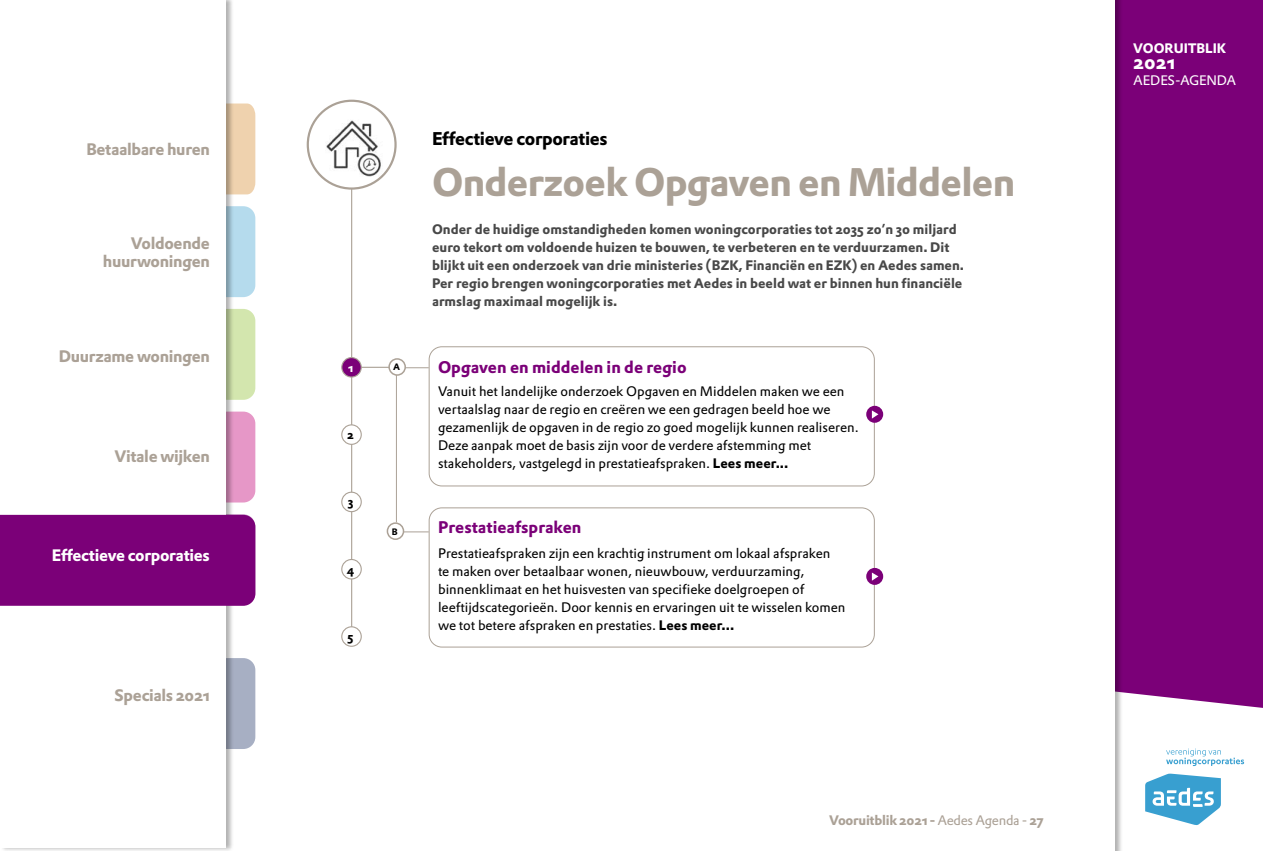
<style>
.page{position:relative;width:1263px;height:851px;background:#fff}
.page>*{position:absolute;margin:0;border:0;box-sizing:border-box;transform-origin:0 0}
.t1{font:39px "DTL Prokyon ST Bold";letter-spacing:-.02em;color:#aba196}
.t2{font:19.5px "DTL Prokyon ST Bold";color:#fff}
.t3{font:18.15px "DTL Prokyon ST Bold";letter-spacing:-.02em;color:#000}
.t4{font:16.5px "DTL Prokyon ST Bold";color:#7b0078}
.t5{font:16.35px/18px "DTL Prokyon ST Bold";letter-spacing:-.02em;color:#aba196;text-align:right}
.t6{font:16.35px "DTL Prokyon ST Bold";letter-spacing:-.02em;color:#fff}
.t7{font:14.4px "DTL Prokyon ST Bold";color:#fff}
.t8{font:13.5px/18px "DTL Prokyon T";color:#000}
.t9{font:13.5px/18px "DTL Prokyon ST Bold";color:#484848}
.t10{font:13.5px "DTL Prokyon ST Bold";letter-spacing:-.02em;color:#aba196}
.t11{font:13.5px "DTL Prokyon T";letter-spacing:-.02em;color:#fff}
.t12{font:13.5px "DTL Prokyon ST Bold";color:#fff}
.t13{font:12px "DTL Prokyon ST Bold";color:#000}
.t14{font:12px "DTL Prokyon ST Bold";color:#fff}
.t15{font:9.15px "DTL Prokyon ST Bold";color:#000}
.s1{font-family:"DTL Prokyon ST Bold"}
.s2{font-family:"DTL Prokyon T"}
</style>
<div class="page">
<div style="left:216px;top:411px;width:39px;height:91px;background:#e697c7;border-radius:12px"></div>
<div style="left:216px;top:658px;width:39px;height:90px;background:#a7afc3;border-radius:12px"></div>
<div style="left:216px;top:309px;width:39px;height:91px;background:#d3e6ae;border-radius:12px"></div>
<div style="left:1123px;top:0;width:140px;height:707px;background:#7b0078"></div>
<div style="left:889px;top:0;width:234px;height:850px;background:#000;opacity:.3"></div>
<div style="left:889px;top:0;width:226px;height:850px;background:#fff"></div>
<hr style="left:351px;top:183px;width:1px;height:453px;background:#aba196">
<div style="left:234px;top:103px;width:21px;height:91px;background:#efd2ae"></div>
<div style="left:38px;top:206px;width:217px;height:91px;background:#b5dbed;border-radius:12px"></div>
<div style="left:0;top:0;width:234px;height:850px;background:#000;opacity:.3"></div>
<div style="left:0;top:0;width:225px;height:847px;background:#fff"></div>
<div style="left:0;top:514px;width:255px;height:91px;background:#7b0078"></div>
<svg style="left:1166px;top:748px;width:78px;height:18px"></svg>
<svg style="left:1145px;top:773px;width:76px;height:52px"></svg>
<div style="left:342px;top:626px;width:19px;height:20px;background:#fff;border-radius:50%"></div>
<div style="left:341px;top:626px;width:21px;height:20px;border:1px solid #aba196;border-radius:50%"></div>
<div style="left:342px;top:492px;width:19px;height:19px;background:#fff;border-radius:50%"></div>
<div style="left:341px;top:491px;width:21px;height:21px;border:1px solid #aba196;border-radius:50%"></div>
<div style="left:342px;top:425px;width:19px;height:19px;background:#fff;border-radius:50%"></div>
<div style="left:341px;top:424px;width:21px;height:21px;border:1px solid #aba196;border-radius:50%"></div>
<div style="left:342px;top:559px;width:19px;height:20px;background:#fff;border-radius:50%"></div>
<div style="left:341px;top:559px;width:21px;height:20px;border:1px solid #aba196;border-radius:50%"></div>
<hr style="left:352px;top:366px;width:49px;height:2px;background:#aba196">
<div style="left:342px;top:357px;width:19px;height:20px;background:#7b0078;border-radius:50%"></div>
<div style="left:341px;top:357px;width:21px;height:20px;border:1px solid #aba196;border-radius:50%"></div>
<div style="left:429px;top:346px;width:446px;height:140px;border:1px solid #aba196;border-radius:13px"></div>
<div style="left:866px;top:406px;width:17px;height:16px;background:#7b0078;border-radius:50%"></div>
<svg style="left:872px;top:410px;width:6px;height:8px"></svg>
<div style="left:429px;top:507px;width:446px;height:140px;border:1px solid #aba196;border-radius:13px"></div>
<div style="left:866px;top:568px;width:17px;height:16px;background:#7b0078;border-radius:50%"></div>
<svg style="left:872px;top:572px;width:6px;height:8px"></svg>
<hr style="left:396px;top:367px;width:1px;height:155px;background:#aba196">
<hr style="left:394px;top:367px;width:35px;height:1px;background:#aba196">
<hr style="left:394px;top:531px;width:35px;height:1px;background:#aba196">
<div style="left:389px;top:359px;width:16px;height:16px;background:#fff;border-radius:50%"></div>
<div style="left:388px;top:358px;width:18px;height:18px;border:2px solid #aba196;border-radius:50%"></div>
<div style="left:387px;top:523px;width:16px;height:16px;background:#fff;border-radius:50%"></div>
<div style="left:387px;top:522px;width:17px;height:18px;border:2px solid #aba196;border-radius:50%"></div>
<div style="left:308px;top:101px;width:87px;height:87px;background:#fff;border-radius:50%"></div>
<div style="left:307px;top:100px;width:90px;height:90px;border:2px solid #aba196;border-radius:50%"></div>
<img style="left:326px;top:120px;width:56px;height:56px">
<p class="t5" style="left:86px;top:140px;width:125px">Betaalbare huren</p>
<p class="t5" style="left:103px;top:234px;width:109px">Voldoende huurwoningen</p>
<p class="t5" style="left:59px;top:347px;width:153px">Duurzame woningen</p>
<p class="t5" style="left:115px;top:446px;width:97px">Vitale wijken</p>
<p class="t6" style="left:52px;top:544px;width:160px">Effectieve corporaties</p>
<p class="t5" style="left:115px;top:686px;width:97px">Specials 2021</p>
<h3 class="t3" style="left:432px;top:127px;width:177px">Effectieve corporaties</h3>
<h1 class="t1" style="left:432px;top:156px;width:585px">Onderzoek Opgaven en Middelen</h1>
<p class="t9" style="left:432px;top:220px;width:534px">Onder de huidige omstandigheden komen woningcorporaties tot 2035 zo’n 30 miljard euro tekort om voldoende huizen te bouwen, te verbeteren en te verduurzamen. Dit blijkt uit een onderzoek van drie ministeries (BZK, Financiën en EZK) en Aedes samen.<br>Per regio brengen woningcorporaties met Aedes in beeld wat er binnen hun financiële armslag maximaal mogelijk is.</p>
<p class="t14" style="left:348px;top:359px;width:7px">1</p>
<p class="t4" style="left:438px;top:355px;width:250px">Opgaven en middelen in de regio</p>
<p class="t8" style="left:438px;top:382px;width:422px">Vanuit het landelijke onderzoek Opgaven en Middelen maken we een vertaalslag naar de regio en creëren we een gedragen beeld hoe we gezamenlijk de opgaven in de regio zo goed mogelijk kunnen realiseren.<br>Deze aanpak moet de basis zijn voor de verdere afstemming met stakeholders, vastgelegd in prestatieafspraken. <span class="s1">Lees meer...</span></p>
<p class="t15" style="left:393px;top:361px;width:8px">A</p>
<p class="t13" style="left:347px;top:427px;width:8px">2</p>
<p class="t13" style="left:348px;top:494px;width:7px">3</p>
<p class="t13" style="left:347px;top:561px;width:9px">4</p>
<p class="t13" style="left:348px;top:628px;width:8px">5</p>
<p class="t15" style="left:392px;top:525px;width:7px">B</p>
<p class="t4" style="left:438px;top:516px;width:145px">Prestatieafspraken</p>
<p class="t8" style="left:438px;top:544px;width:409px">Prestatieafspraken zijn een krachtig instrument om lokaal afspraken<br>te maken over betaalbaar wonen, nieuwbouw, verduurzaming, binnenklimaat en het huisvesten van specifieke doelgroepen of leeftijdscategorieën. Door kennis en ervaringen uit te wisselen komen we tot betere afspraken en prestaties. <span class="s1">Lees meer...</span></p>
<p class="t10" style="left:829px;top:811px;width:216px">Vooruitblik 2021 - <span class="s2">Aedes Agenda -</span> 27</p>
<p class="t12" style="left:1133px;top:39px;width:94px">VOORUITBLIK</p>
<h2 class="t2" style="left:1133px;top:49px;width:44px">2021</h2>
<p class="t11" style="left:1133px;top:72px;width:104px">AEDES-AGENDA</p>
<p class="t7" style="left:1137px;top:39px;width:111px">AEDESAGENDA</p>
</div>
